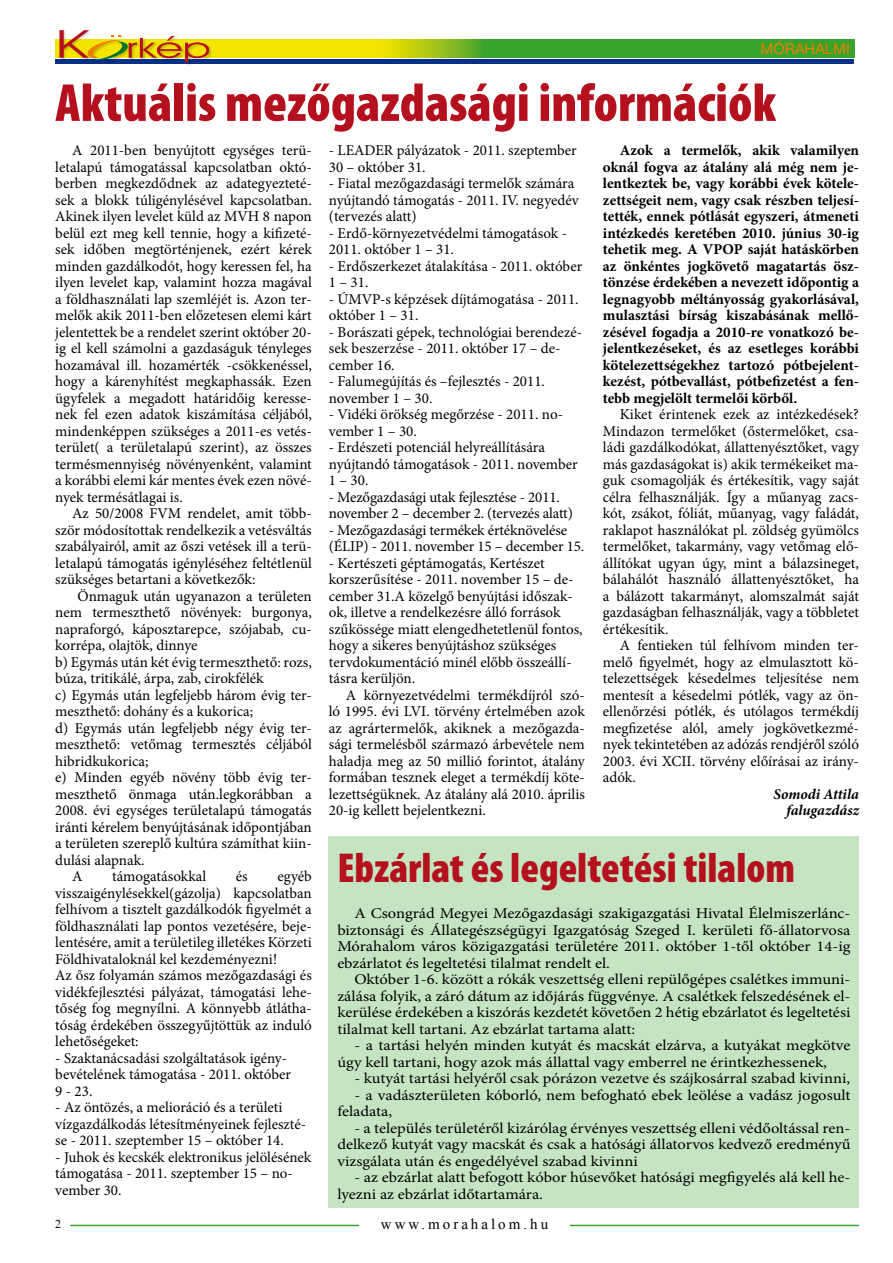
<style>
.page{position:relative;width:893px;height:1263px;background:#fff}
.page>*{position:absolute;margin:0;border:0;box-sizing:border-box;transform-origin:0 0}
.t1{font:900 condensed 54px "Myriad Pro";color:#b4101d}
.t2{font:900 condensed 42px "Myriad Pro";color:#b4101d}
.t3{font:15px/16.5px "Minion Pro";color:#000}
.t4{font:15px/16.5px "Minion Pro";color:#000;text-align:justify;scale:1.1 1}
.t5{font:700 15px/16.5px "Minion Pro";color:#000;text-align:justify}
.t6{font:italic 700 15px/16.5px "Minion Pro";color:#000;text-align:right}
.t7{font:15px "Times New Roman";letter-spacing:.2em;color:#000}
.t8{font:14.85px "Helvetica M";color:#ee7d00}
.t9{font:12px "Times New Roman";color:#000}
</style>
<div class="page">
<svg style="left:55px;top:39px;width:799px;height:18px;background:#7aba1c"></svg>
<div style="left:55px;top:59px;width:799px;height:5px;background:#073187"></div>
<div style="left:59px;top:30px;width:153px;height:36px;background:#000;opacity:.2"></div>
<svg style="left:59px;top:30px;width:150px;height:33px"></svg>
<hr style="left:70px;top:1225px;width:789px;height:1px;background:#37a42c">
<div style="left:359px;top:1218px;width:211px;height:11px;background:#fff"></div>
<div style="left:329px;top:836px;width:530px;height:372px;background:#c5e4c2"></div>
<p class="t8" style="left:761px;top:40px;width:91px">MÓRAHALM I</p>
<h1 class="t1" style="left:55px;top:73px;width:722px">Aktuális mezőgazdasági információk</h1>
<p class="t3" style="left:55px;top:142px;width:258px;text-align:justify;text-indent:17px">A 2011-ben benyújtott egységes terü&shy;letalapú támogatással kapcsolatban októ&shy;berben megkezdődnek az adategyezteté&shy;sek a blokk túligénylésével kapcsolatban.<br>Akinek ilyen levelet küld az MVH 8 napon belül ezt meg kell tennie, hogy a kifizeté&shy;sek időben megtörténjenek, ezért kérek minden gazdálkodót, hogy keressen fel, ha ilyen levelet kap, valamint hozza magával a földhasználati lap szemléjét is. Azon ter&shy;melők akik 2011-ben előzetesen elemi kárt jelentettek be a rendelet szerint október 20- ig el kell számolni a gazdaságuk tényleges hozamával ill. hozamérték -csökkenéssel, hogy a kárenyhítést megkaphassák. Ezen ügyfelek a megadott határidőig keresse&shy;nek fel ezen adatok kiszámítása céljából, mindenképpen szükséges a 2011-es vetés&shy;terület( a területalapú szerint), az összes termésmennyiség növényenként, valamint a korábbi elemi kár mentes évek ezen növé&shy;nyek termésátlagai is.</p>
<p class="t3" style="left:55px;top:505px;width:258px;text-align:justify;text-indent:17px">Az 50/2008 FVM rendelet, amit több&shy;ször módosítottak rendelkezik a vetésváltás szabályairól, amit az őszi vetések ill a terü&shy;letalapú támogatás igényléséhez feltétlenül szükséges betartani a következők:</p>
<p class="t3" style="left:77px;top:588px;width:236px">Önmaguk után ugyanazon a területen</p>
<p class="t3" style="left:55px;top:604px;width:258px">nem termeszthető növények: burgonya,</p>
<p class="t3" style="left:55px;top:621px;width:258px">napraforgó, káposztarepce, szójabab, cu-</p>
<p class="t3" style="left:55px;top:637px;width:144px">korrépa, olajtök, dinnye</p>
<p class="t3" style="left:55px;top:654px;width:258px">b) Egymás után két évig termeszthető: rozs,</p>
<p class="t3" style="left:55px;top:670px;width:210px">búza, tritikálé, árpa, zab, cirokfélék</p>
<p class="t3" style="left:55px;top:687px;width:258px">c) Egymás után legfeljebb három évig ter-</p>
<p class="t3" style="left:55px;top:703px;width:199px">meszthető: dohány és a kukorica;</p>
<p class="t3" style="left:55px;top:720px;width:258px">d) Egymás után legfeljebb négy évig ter-</p>
<p class="t3" style="left:55px;top:736px;width:258px">meszthető: vetőmag termesztés céljából</p>
<p class="t3" style="left:55px;top:753px;width:95px">hibridkukorica;</p>
<p class="t3" style="left:55px;top:769px;width:258px">e) Minden egyéb növény több évig ter-</p>
<p class="t3" style="left:55px;top:786px;width:258px">meszthető önmaga után.legkorábban a</p>
<p class="t3" style="left:55px;top:802px;width:258px">2008. évi egységes területalapú támogatás</p>
<p class="t3" style="left:55px;top:819px;width:258px">iránti kérelem benyújtásának időpontjában</p>
<p class="t3" style="left:55px;top:835px;width:258px">a területen szereplő kultúra számíthat kiin-</p>
<p class="t3" style="left:55px;top:852px;width:91px">dulási alapnak.</p>
<p class="t3" style="left:72px;top:868px;width:12px">A</p>
<p class="t3" style="left:112px;top:868px;width:96px">támogatásokkal</p>
<p class="t3" style="left:236px;top:868px;width:13px">és</p>
<p class="t3" style="left:55px;top:868px;width:258px;text-indent:222px">egyéb visszaigénylésekkel(gázolja) kapcsolatban felhívom a tisztelt gazdálkodók figyelmét a földhasználati lap pontos vezetésére, beje&shy;lentésére, amit a területileg illetékes Körzeti Földhivataloknál kel kezdeményezni!<br>Az ősz folyamán számos mezőgazdasági és vidékfejlesztési pályázat, támogatási lehe&shy;tőség fog megnyílni. A könnyebb átlátha&shy;tóság érdekében összegyűjtöttük az induló lehetőségeket:</p>
<p class="t3" style="left:55px;top:1050px;width:237px">- Szaktanácsadási szolgáltatások igény&shy;bevételének támogatása - 2011. október<br>9 - 23.</p>
<p class="t3" style="left:55px;top:1099px;width:252px">- Az öntözés, a melioráció és a területi vízgazdálkodás létesítményeinek fejleszté&shy;se - 2011. szeptember 15 – október 14.</p>
<p class="t3" style="left:55px;top:1149px;width:258px">- Juhok és kecskék elektronikus jelölésének támogatása - 2011. szeptember 15 – no&shy;vember 30.</p>
<p class="t3" style="left:329px;top:142px;width:249px">- LEADER pályázatok - 2011. szeptember<br>30 – október 31.</p>
<p class="t3" style="left:329px;top:175px;width:252px">- Fiatal mezőgazdasági termelők számára nyújtandó támogatás - 2011. IV. negyedév (tervezés alatt)</p>
<p class="t3" style="left:329px;top:225px;width:240px">- Erdő-környezetvédelmi támogatások -<br>2011. október 1 – 31.</p>
<p class="t3" style="left:329px;top:258px;width:255px">- Erdőszerkezet átalakítása - 2011. október<br>1 – 31.</p>
<p class="t3" style="left:329px;top:291px;width:251px">- ÚMVP-s képzések díjtámogatása - 2011. október 1 – 31.</p>
<p class="t3" style="left:329px;top:324px;width:255px">- Borászati gépek, technológiai berendezé&shy;sek beszerzése - 2011. október 17 – de&shy;cember 16.</p>
<p class="t3" style="left:329px;top:373px;width:218px">- Falumegújítás és –fejlesztés - 2011. november 1 – 30.</p>
<p class="t3" style="left:329px;top:406px;width:236px">- Vidéki örökség megőrzése - 2011. no&shy;vember 1 – 30.</p>
<p class="t3" style="left:329px;top:439px;width:250px">- Erdészeti potenciál helyreállítására nyújtandó támogatások - 2011. november<br>1 – 30.</p>
<p class="t3" style="left:329px;top:489px;width:246px">- Mezőgazdasági utak fejlesztése - 2011. november 2 – december 2. (tervezés alatt)</p>
<p class="t3" style="left:329px;top:522px;width:257px">- Mezőgazdasági termékek értéknövelése (ÉLIP) - 2011. november 15 – december 15.</p>
<p class="t3" style="left:329px;top:555px;width:255px">- Kertészeti géptámogatás, Kertészet korszerűsítése - 2011. november 15 – de&shy;cember 31.A közelgő benyújtási időszak&shy;ok, illetve a rendelkezésre álló források szűkössége miatt elengedhetetlenül fontos, hogy a sikeres benyújtáshoz szükséges tervdokumentáció minél előbb összeállí&shy;tásra kerüljön.</p>
<p class="t3" style="left:329px;top:687px;width:258px;text-align:justify;text-indent:17px">A környezetvédelmi termékdíjról szó&shy;ló 1995. évi LVI. törvény értelmében azok az agrártermelők, akiknek a mezőgazda&shy;sági termelésből származó árbevétele nem haladja meg az 50 millió forintot, átalány formában tesznek eleget a termékdíj köte&shy;lezettségüknek. Az átalány alá 2010. április 20-ig kellett bejelentkezni.</p>
<p class="t5" style="left:603px;top:142px;width:258px;text-indent:17px">Azok a termelők, akik valamilyen oknál fogva az átalány alá még nem je&shy;lentkeztek be, vagy korábbi évek kötele&shy;zettségeit nem, vagy csak részben teljesí&shy;tették, ennek pótlását egyszeri, átmeneti intézkedés keretében 2010. június 30-ig tehetik meg. A VPOP saját hatáskörben az önkéntes jogkövető magatartás ösz&shy;tönzése érdekében a nevezett időpontig a legnagyobb méltányosság gyakorlásával, mulasztási bírság kiszabásának mellő&shy;zésével fogadja a 2010-re vonatkozó be&shy;jelentkezéseket, és az esetleges korábbi kötelezettségekhez tartozó pótbejelent&shy;kezést, pótbevallást, pótbefizetést a fen&shy;tebb megjelölt termelői körből.</p>
<p class="t3" style="left:603px;top:406px;width:258px;text-align:justify;text-indent:17px">Kiket érintenek ezek az intézkedések?<br>Mindazon termelőket (őstermelőket, csa&shy;ládi gazdálkodókat, állattenyésztőket, vagy más gazdaságokat is) akik termékeiket ma&shy;guk csomagolják és értékesítik, vagy saját célra felhasználják. Így a műanyag zacs&shy;kót, zsákot, fóliát, műanyag, vagy faládát, raklapot használókat pl. zöldség gyümölcs termelőket, takarmány, vagy vetőmag elő&shy;állítókat ugyan úgy, mint a bálazsineget, bálahálót használó állattenyésztőket, ha a bálázott takarmányt, alomszalmát saját gazdaságban felhasználják, vagy a többletet értékesítik.</p>
<p class="t3" style="left:603px;top:637px;width:258px;text-align:justify;text-indent:17px">A fentieken túl felhívom minden ter&shy;melő figyelmét, hogy az elmulasztott kö&shy;telezettségek késedelmes teljesítése nem mentesít a késedelmi pótlék, vagy az ön&shy;ellenőrzési pótlék, és utólagos termékdíj megfizetése alól, amely jogkövetkezmé&shy;nyek tekintetében az adózás rendjéről szóló 2003. évi XCII. törvény előírásai az irány&shy;adók.</p>
<p class="t6" style="left:774px;top:786px;width:87px">Somodi Attila falugazdász</p>
<h2 class="t2" style="left:337px;top:845px;width:459px">Ebzárlat és legeltetési tilalom</h2>
<p class="t4" style="left:337px;top:905px;width:468px;text-indent:17px">A Csongrád Megyei Mezőgazdasági szakigazgatási Hivatal Élelmiszerlánc&shy;biztonsági és Állategészségügyi Igazgatóság Szeged I. kerületi fő-állatorvosa Mórahalom város közigazgatási területére 2011. október 1-től október 14-ig ebzárlatot és legeltetési tilalmat rendelt el.</p>
<p class="t4" style="left:337px;top:971px;width:468px;text-indent:17px">Október 1-6. között a rókák veszettség elleni repülőgépes csalétkes immuni&shy;zálása folyik, a záró dátum az időjárás függvénye. A csalétkek felszedésének el&shy;kerülése érdekében a kiszórás kezdetét követően 2 hétig ebzárlatot és legeltetési tilalmat kell tartani. Az ebzárlat tartama alatt:</p>
<p class="t4" style="left:337px;top:1037px;width:468px;text-indent:17px">- a tartási helyén minden kutyát és macskát elzárva, a kutyákat megkötve úgy kell tartani, hogy azok más állattal vagy emberrel ne érintkezhessenek,</p>
<p class="t4" style="left:354px;top:1070px;width:452px">- kutyát tartási helyéről csak pórázon vezetve és szájkosárral szabad kivinni,</p>
<p class="t4" style="left:337px;top:1087px;width:468px;text-indent:17px">- a vadászterületen kóborló, nem befogható ebek leölése a vadász jogosult feladata,</p>
<p class="t4" style="left:337px;top:1120px;width:468px;text-indent:17px">- a település területéről kizárólag érvényes veszettség elleni védőoltással ren&shy;delkező kutyát vagy macskát és csak a hatósági állatorvos kedvező eredményű vizsgálata után és engedélyével szabad kivinni</p>
<p class="t4" style="left:337px;top:1169px;width:468px;text-indent:17px">- az ebzárlat alatt befogott kóbor húsevőket hatósági megfigyelés alá kell he&shy;lyezni az ebzárlat időtartamára.</p>
<p class="t9" style="left:55px;top:1216px;width:7px">2</p>
<p class="t7" style="left:381px;top:1214px;width:169px">www.morahalom.hu</p>
</div>
